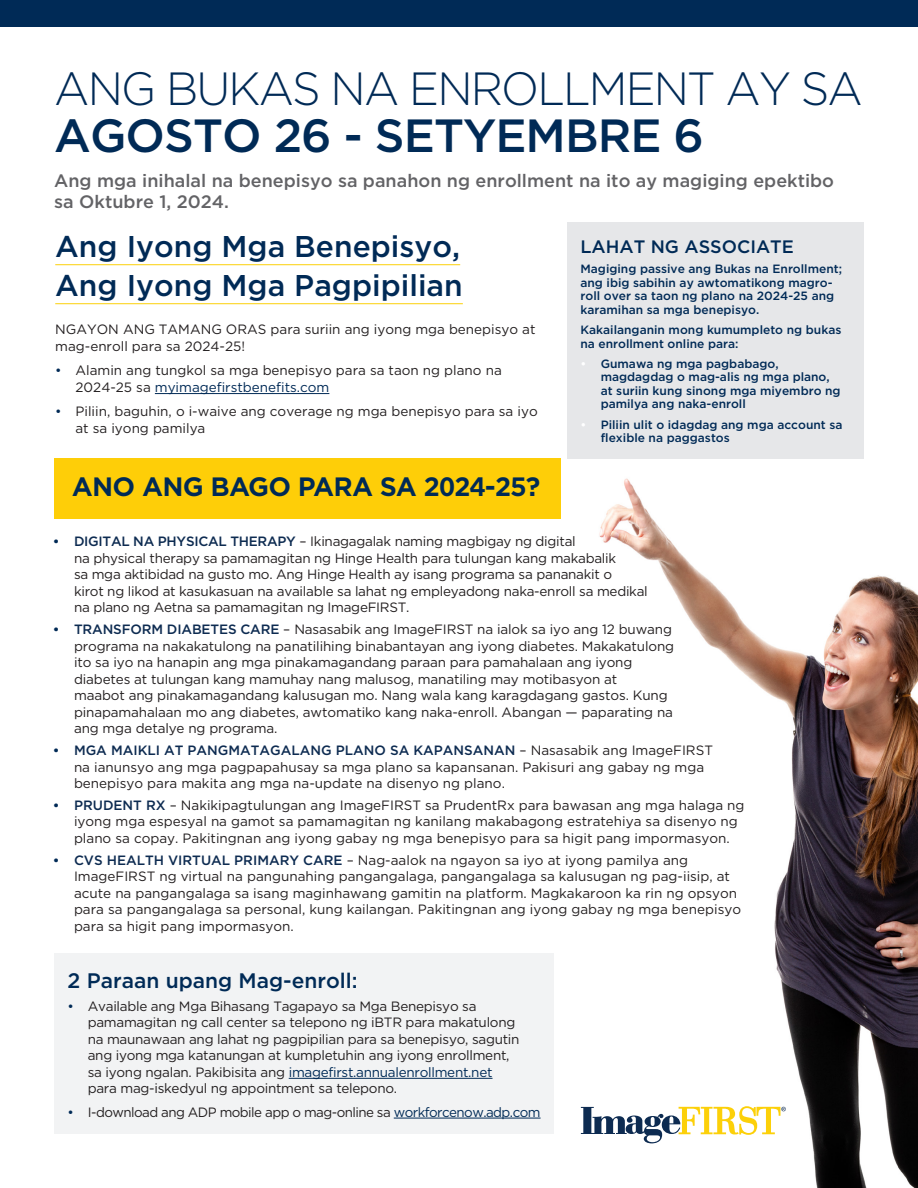
<style>
.page{position:relative;width:918px;height:1188px;background:#fff}
.page>*{position:absolute;margin:0;border:0;box-sizing:border-box;transform-origin:0 0}
.t1{font:300 46.5px/46.5px "Gotham";letter-spacing:-.04em;color:#002a56;scale:.96 1}
.t2{font:500 30px/39px "Gotham";color:#002a56}
.t3{font:700 25.5px "Gotham Office";letter-spacing:-.03em;color:#002a56}
.Body_Text{font:500 21px "Gotham";color:#002a56}
.t4{font:500 18px/21.6px "Gotham";color:#636366}
.Title_of_Article{font:500 18px "Gotham";color:#002a56}
.t5{font:13.5px/16.5px "Gotham";letter-spacing:-.01em;color:#231f20}
.t6{font:13.5px "Gotham";letter-spacing:-.04em;color:#231f20}
.Footnote{font:500 12px/13.5px "Gotham";color:#002a56}
.s1{font-weight:500}
.s2{color:#002a56}
.s3{color:#fff}
.s4{font-family:"Arial";font-weight:700;color:#002a56}
.s5{font-weight:500;color:#0d2b51}
</style>
<div class="page">
<img style="left:599px;top:478px;width:319px;height:710px">
<div style="left:54px;top:954px;width:500px;height:180px;background:#f2f3f4"></div>
<hr style="left:289px;top:1078px;width:204px;height:1px;background:#002a56">
<hr style="left:394px;top:1118px;width:147px;height:1px;background:#002a56">
<div style="left:0;top:0;width:918px;height:27px;background:#002a56"></div>
<div style="left:54px;top:458px;width:507px;height:60px;background:#fece08"></div>
<hr style="left:55px;top:264px;width:405px;height:1px;background:#fcd009">
<hr style="left:55px;top:303px;width:408px;height:1px;background:#fcd009">
<hr style="left:155px;top:393px;width:174px;height:1px;background:#002a56">
<div style="left:567px;top:222px;width:297px;height:237px;background:#e6e7e9"></div>
<svg style="left:581px;top:1106px;width:205px;height:37px"></svg>
<p class="t1" style="left:54px;top:64px;width:844px">ANG BUKAS NA ENROLLMENT AY SA<br><span class="s1">AGOSTO 26 - SETYEMBRE 6</span></p>
<p class="t4" style="left:54px;top:169px;width:781px">Ang mga inihalal na benepisyo sa panahon ng enrollment na ito ay magiging epektibo sa Oktubre 1, 2024.</p>
<p class="t2" style="left:55px;top:227px;width:409px">Ang Iyong Mga Benepisyo,<br>Ang Iyong Mga Pagpipilian</p>
<p class="t5" style="left:55px;top:320px;width:482px;line-height:17.2px">NGAYON ANG TAMANG ORAS para suriin ang iyong mga benepisyo at mag-enroll para sa 2024-25!</p>
<p class="t5" style="left:76px;top:361px;width:428px;line-height:17.2px;text-indent:-20px"><span class="s2">•</span> Alamin ang tungkol sa mga benepisyo para sa taon ng plano na<br>2024-25 sa <span class="s2">myimagefirstbenefits.com</span></p>
<p class="t5" style="left:76px;top:403px;width:464px;line-height:17.2px;text-indent:-20px"><span class="s2">•</span> Piliin, baguhin, o i-waive ang coverage ng mga benepisyo para sa iyo at sa iyong pamilya</p>
<p class="t3" style="left:72px;top:469px;width:470px">ANO ANG BAGO PARA SA 2024-25?</p>
<p class="Title_of_Article" style="left:580px;top:235px;width:215px">LAHAT NG ASSOCIATE</p>
<p class="Footnote" style="left:580px;top:262px;width:263px">Magiging passive ang Bukas na Enrollment; ang ibig sabihin ay awtomatikong magro&shy;roll over sa taon ng plano na 2024-25 ang karamihan sa mga benepisyo.</p>
<p class="Footnote" style="left:580px;top:323px;width:262px">Kakailanganin mong kumumpleto ng bukas na enrollment online para:</p>
<p class="Footnote" style="left:601px;top:357px;width:241px;text-indent:-20px"><span class="s3">•</span> Gumawa ng mga pagbabago, magdagdag o mag-alis ng mga plano, at suriin kung sinong mga miyembro ng pamilya ang naka-enroll</p>
<p class="Footnote" style="left:601px;top:418px;width:243px;text-indent:-20px"><span class="s3">•</span> Piliin ulit o idagdag ang mga account sa flexible na paggastos</p>
<p class="t5" style="left:74px;top:533px;width:575px;text-indent:-20px"><span class="s4">•</span> <span class="s5">DIGITAL NA PHYSICAL THERAPY</span> – Ikinagagalak naming magbigay ng digital<br>na physical therapy sa pamamagitan ng Hinge Health para tulungan kang makabalik<br>sa mga aktibidad na gusto mo. Ang Hinge Health ay isang programa sa pananakit o<br>kirot ng likod at kasukasuan na available sa lahat ng empleyadong naka-enroll sa medikal na plano ng Aetna sa pamamagitan ng ImageFIRST.</p>
<p class="t5" style="left:74px;top:621px;width:602px;text-indent:-20px"><span class="s4">•</span> <span class="s5">TRANSFORM DIABETES CARE</span> – Nasasabik ang ImageFIRST na ialok sa iyo ang 12 buwang programa na nakakatulong na panatilihing binabantayan ang iyong diabetes. Makakatulong ito sa iyo na hanapin ang mga pinakamagandang paraan para pamahalaan ang iyong diabetes at tulungan kang mamuhay nang malusog, manatiling may motibasyon at<br>maabot ang pinakamagandang kalusugan mo. Nang wala kang karagdagang gastos. Kung pinapamahalaan mo ang diabetes, awtomatiko kang naka-enroll. Abangan — paparating na ang mga detalye ng programa.</p>
<p class="t5" style="left:74px;top:742px;width:641px;text-indent:-20px"><span class="s4">•</span> <span class="s5">MGA MAIKLI AT PANGMATAGALANG PLANO SA KAPANSANAN</span> – Nasasabik ang ImageFIRST na ianunsyo ang mga pagpapahusay sa mga plano sa kapansanan. Pakisuri ang gabay ng mga benepisyo para makita ang mga na-update na disenyo ng plano.</p>
<p class="t5" style="left:74px;top:797px;width:672px;text-indent:-20px"><span class="s4">•</span> <span class="s5">PRUDENT RX</span> – Nakikipagtulungan ang ImageFIRST sa PrudentRx para bawasan ang mga halaga ng iyong mga espesyal na gamot sa pamamagitan ng kanilang makabagong estratehiya sa disenyo ng plano sa copay. Pakitingnan ang iyong gabay ng mga benepisyo para sa higit pang impormasyon.</p>
<p class="t5" style="left:74px;top:852px;width:669px;text-indent:-20px"><span class="s4">•</span> <span class="s5">CVS HEALTH VIRTUAL PRIMARY CARE</span> – Nag-aalok na ngayon sa iyo at iyong pamilya ang ImageFIRST ng virtual na pangunahing pangangalaga, pangangalaga sa kalusugan ng pag-iisip, at acute na pangangalaga sa isang maginhawang gamitin na platform. Magkakaroon ka rin ng opsyon para sa pangangalaga sa personal, kung kailangan. Pakitingnan ang iyong gabay ng mga benepisyo para sa higit pang impormasyon.</p>
<p class="Body_Text" style="left:68px;top:967px;width:292px">2 Paraan upang Mag-enroll:</p>
<p class="t5" style="left:88px;top:998px;width:433px;text-indent:-20px"><span class="s2">•</span> Available ang Mga Bihasang Tagapayo sa Mga Benepisyo sa pamamagitan ng call center sa telepono ng iBTR para makatulong na maunawaan ang lahat ng pagpipilian para sa benepisyo, sagutin ang iyong mga katanungan at kumpletuhin ang iyong enrollment, sa iyong ngalan. Pakibisita ang <span class="s2">imagefirst.annualenrollment.net </span>para mag-iskedyul ng appointment sa telepono.</p>
<p class="t6" style="left:68px;top:1103px;width:475px"><span class="s2">•</span> I-download ang ADP mobile app o mag-online sa <span class="s2">workforcenow.adp.com</span></p>
</div>
